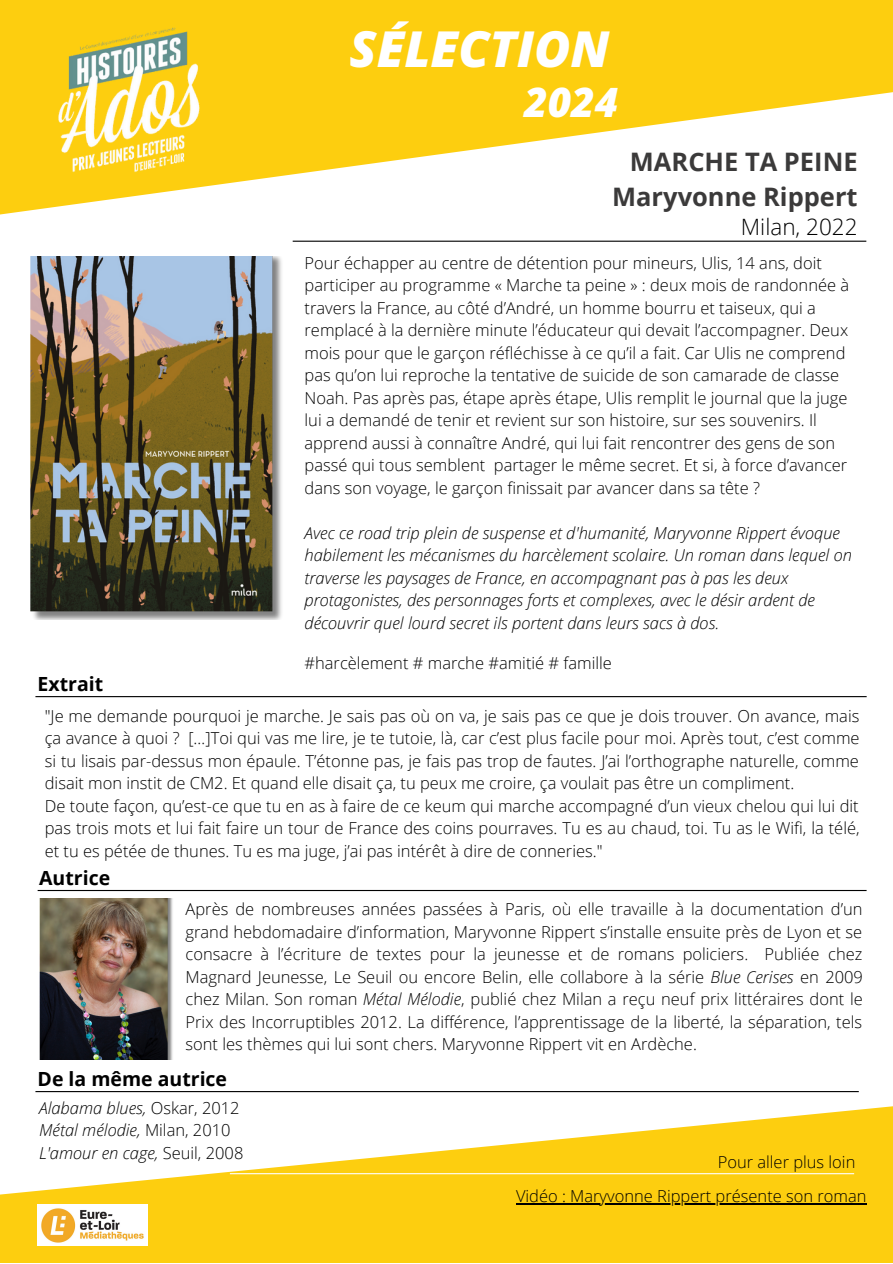
<style>
.page{position:relative;width:893px;height:1264px;background:#fff}
.page>*{position:absolute;margin:0;border:0;box-sizing:border-box;transform-origin:0 0}
.t1{font:italic 800 49.5px "Open Sans";color:#fff}
.t2{font:italic 800 40.5px "Open Sans";color:#fff}
.t3{font:700 25.5px "Open Sans";color:#3b3a3a}
.t4{font:300 22.5px "Open Sans";color:#000}
.t5{font:700 19.5px "Open Sans";color:#000}
.t6{font:300 16.5px/22.5px "Open Sans";color:#000;text-align:justify}
.t7{font:italic 300 16.5px/22.5px "Open Sans";color:#000}
.s1{font-style:italic}
.s2{font-style:normal}
</style>
<div class="page">
<svg style="left:0;top:0;width:892px;height:215px;fill:#fdce0f"></svg>
<hr style="left:293px;top:241px;width:573px;height:1px;background:#000">
<hr style="left:35px;top:696px;width:831px;height:1px;background:#000">
<svg style="left:0;top:1106px;width:892px;height:156px;fill:#fdce0f"></svg>
<hr style="left:35px;top:1090px;width:823px;height:2px;background:#000">
<hr style="left:38px;top:890px;width:828px;height:1px;background:#000">
<img style="left:0;top:0;width:257px;height:213px">
<img style="left:39px;top:898px;width:134px;height:161px">
<img style="left:38px;top:1203px;width:110px;height:42px">
<hr style="left:230px;top:1173px;width:624px;height:1px;background:#fff">
<img style="left:30px;top:256px;width:252px;height:363px">
<hr style="left:516px;top:1203px;width:350px;height:1px;background:#000">
<p class="t1" style="left:349px;top:14px;width:261px">SÉLECTION</p>
<p class="t2" style="left:524px;top:74px;width:95px">2024</p>
<p class="t3" style="left:630px;top:143px;width:229px">MARCHE TA PEINE</p>
<p class="t3" style="left:612px;top:178px;width:247px">Maryvonne Rippert</p>
<p class="t4" style="left:740px;top:211px;width:118px">Milan, 2022</p>
<p class="t6" style="left:304px;top:251px;width:546px;text-align:left">Pour échapper au centre de détention pour mineurs, Ulis, 14 ans, doit participer au programme « Marche ta peine » : deux mois de randonnée à travers la France, au côté d’André, un homme bourru et taiseux, qui a remplacé à la dernière minute l’éducateur qui devait l’accompagner. Deux mois pour que le garçon réfléchisse à ce qu’il a fait. Car Ulis ne comprend pas qu’on lui reproche la tentative de suicide de son camarade de classe Noah. Pas après pas, étape après étape, Ulis remplit le journal que la juge lui a demandé de tenir et revient sur son histoire, sur ses souvenirs. Il apprend aussi à connaître André, qui lui fait rencontrer des gens de son passé qui tous semblent partager le même secret. Et si, à force d’avancer dans son voyage, le garçon finissait par avancer dans sa tête ?</p>
<p class="t7" style="left:304px;top:521px;width:549px">Avec ce road trip plein de suspense et d'humanité, Maryvonne Rippert évoque habilement les mécanismes du harcèlement scolaire. Un roman dans lequel on traverse les paysages de France, en accompagnant pas à pas les deux protagonistes, des personnages forts et complexes, avec le désir ardent de découvrir quel lourd secret ils portent dans leurs sacs à dos.</p>
<p class="t6" style="left:304px;top:651px;width:309px">#harcèlement # marche #amitié # famille</p>
<p class="t6" style="left:45px;top:704px;width:816px">"Je me demande pourquoi je marche. Je sais pas où on va, je sais pas ce que je dois trouver. On avance, mais ça avance à quoi ? […]Toi qui vas me lire, je te tutoie, là, car c’est plus facile pour moi. Après tout, c’est comme si tu lisais par-dessus mon épaule. T’étonne pas, je fais pas trop de fautes. J’ai l’orthographe naturelle, comme disait mon instit de CM2. Et quand elle disait ça, tu peux me croire, ça voulait pas être un compliment.</p>
<p class="t6" style="left:45px;top:794px;width:816px">De toute façon, qu’est-ce que tu en as à faire de ce keum qui marche accompagné d’un vieux chelou qui lui dit pas trois mots et lui fait faire un tour de France des coins pourraves. Tu es au chaud, toi. Tu as le Wifi, la télé, et tu es pétée de thunes. Tu es ma juge, j’ai pas intérêt à dire de conneries."</p>
<p class="t5" style="left:38px;top:670px;width:67px">Extrait</p>
<p class="t5" style="left:39px;top:864px;width:72px">Autrice</p>
<p class="t6" style="left:185px;top:897px;width:679px">Après de nombreuses années passées à Paris, où elle travaille à la documentation d’un grand hebdomadaire d’information, Maryvonne Rippert s’installe ensuite près de Lyon et se consacre à l’écriture de textes pour la jeunesse et de romans policiers. Publiée chez Magnard Jeunesse, Le Seuil ou encore Belin, elle collabore à la série <span class="s1">Blue Cerises</span> en 2009 chez Milan. Son roman <span class="s1">Métal Mélodie</span>, publié chez Milan a reçu neuf prix littéraires dont le Prix des Incorruptibles 2012. La différence, l’apprentissage de la liberté, la séparation, tels sont les thèmes qui lui sont chers. Maryvonne Rippert vit en Ardèche.</p>
<p class="t5" style="left:38px;top:1065px;width:191px">De la même autrice</p>
<p class="t7" style="left:39px;top:1095px;width:202px">Alabama blues, <span class="s2">Oskar, 2012</span></p>
<p class="t7" style="left:39px;top:1118px;width:193px">Métal mélodie, <span class="s2">Milan, 2010</span></p>
<p class="t7" style="left:39px;top:1140px;width:206px">L'amour en cage, <span class="s2">Seuil, 2008</span></p>
<p class="t6" style="left:717px;top:1150px;width:139px">Pour aller plus loin</p>
<p class="t6" style="left:516px;top:1184px;width:352px">Vidéo : Maryvonne Rippert présente son roman</p>
</div>
